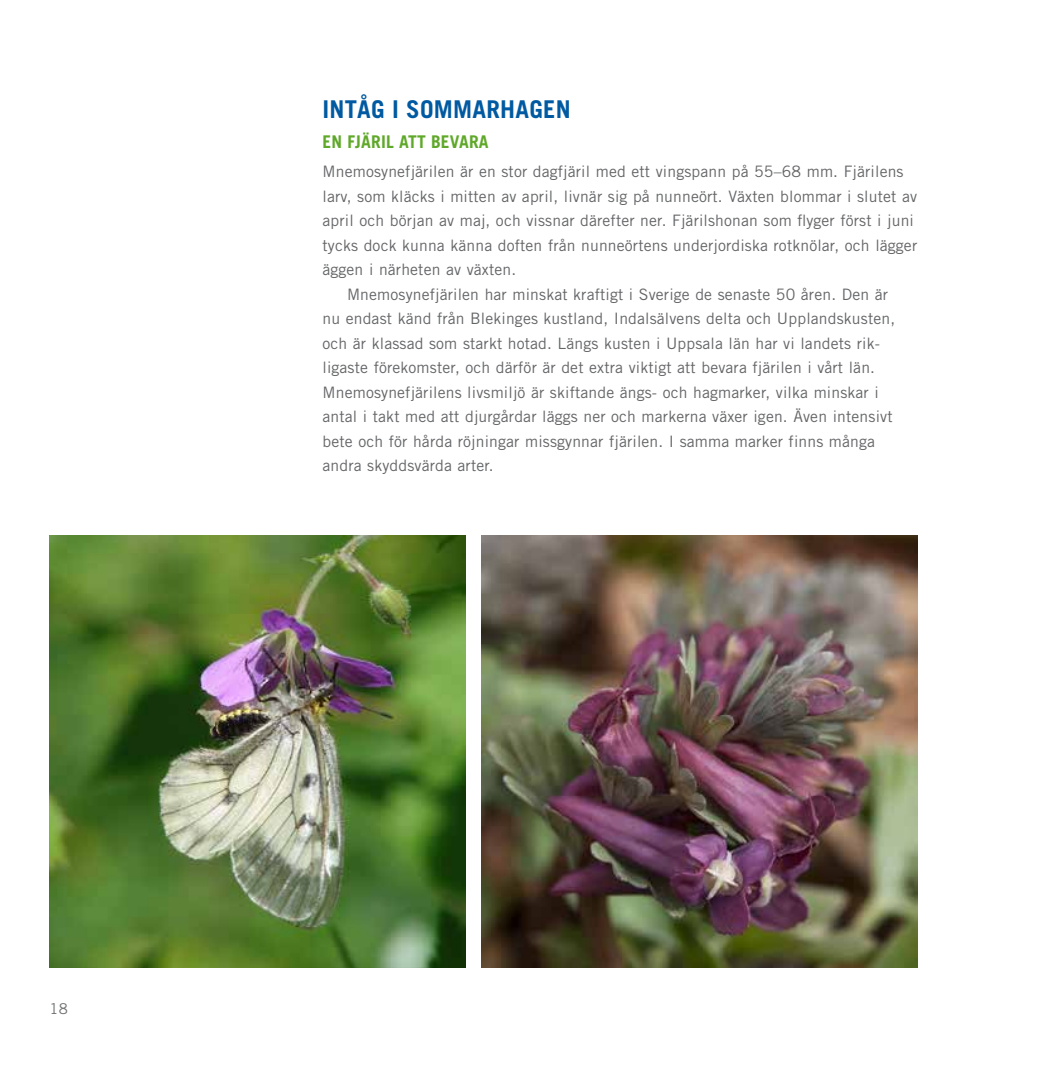
<style>
.page{position:relative;width:1042px;height:1092px;background:#fff}
.page>*{position:absolute;margin:0;border:0;box-sizing:border-box;transform-origin:0 0}
.t1{font:700 24.5px "Trade Gothic";letter-spacing:.01em;color:#005aa1}
.t2{font:700 17.5px "Trade Gothic";letter-spacing:.01em;color:#5fa82a}
.t3{font:15.75px "Trade Gothic";letter-spacing:.01em;color:#646567}
.t4{font:14.88px "Trade Gothic";color:#707172}
</style>
<div class="page">
<img style="left:50px;top:535px;width:415px;height:432px">
<img style="left:482px;top:535px;width:436px;height:432px">
<p class="t4" style="left:50px;top:999px;width:20px">18</p>
<h1 class="t1" style="left:322px;top:94px;width:129px">INTÅG I SOMMAR</h1>
<h1 class="t1" style="left:500px;top:94px;width:72px">HAGEN</h1>
<p class="t2" style="left:322px;top:131px;width:87px">EN FJÄRIL ATT</p>
<p class="t2" style="left:431px;top:131px;width:39px">BEVARA</p>
<p class="t3" style="left:322px;top:162px;width:582px">Mnemosynefjärilen är en stor dagfjäril med ett vingspann på 55–68 mm. Fjärilens</p>
<p class="t3" style="left:322px;top:186px;width:596px">larv, som kläcks i mitten av april, livnär sig på nunneört. Växten blommar i slutet av</p>
<p class="t3" style="left:322px;top:211px;width:593px">april och början av maj, och vissnar därefter ner. Fjärilshonan som flyger först i juni</p>
<p class="t3" style="left:322px;top:235px;width:596px">tycks dock kunna känna doften från nunneörtens underjordiska rotknölar, och lägger</p>
<p class="t3" style="left:322px;top:260px;width:195px">äggen i närheten av växten.</p>
<p class="t3" style="left:347px;top:284px;width:542px">Mnemosynefjärilen har minskat kraftigt i Sverige de senaste 50 åren. Den är</p>
<p class="t3" style="left:322px;top:309px;width:574px">nu endast känd från Blekinges kustland, Indalsälvens delta och Upplandskusten,</p>
<p class="t3" style="left:322px;top:333px;width:559px">och är klassad som starkt hotad. Längs kusten i Uppsala län har vi landets rik-</p>
<p class="t3" style="left:322px;top:358px;width:554px">ligaste förekomster, och därför är det extra viktigt att bevara fjärilen i vårt län.</p>
<p class="t3" style="left:322px;top:382px;width:558px">Mnemosynefjärilens livsmiljö är skiftande ängs- och hagmarker, vilka minskar i</p>
<p class="t3" style="left:322px;top:407px;width:571px">antal i takt med att djurgårdar läggs ner och markerna växer igen. Även intensivt</p>
<p class="t3" style="left:322px;top:431px;width:554px">bete och för hårda röjningar missgynnar fjärilen. I samma marker finns många</p>
<p class="t3" style="left:322px;top:456px;width:173px">andra skyddsvärda arter.</p>
</div>
